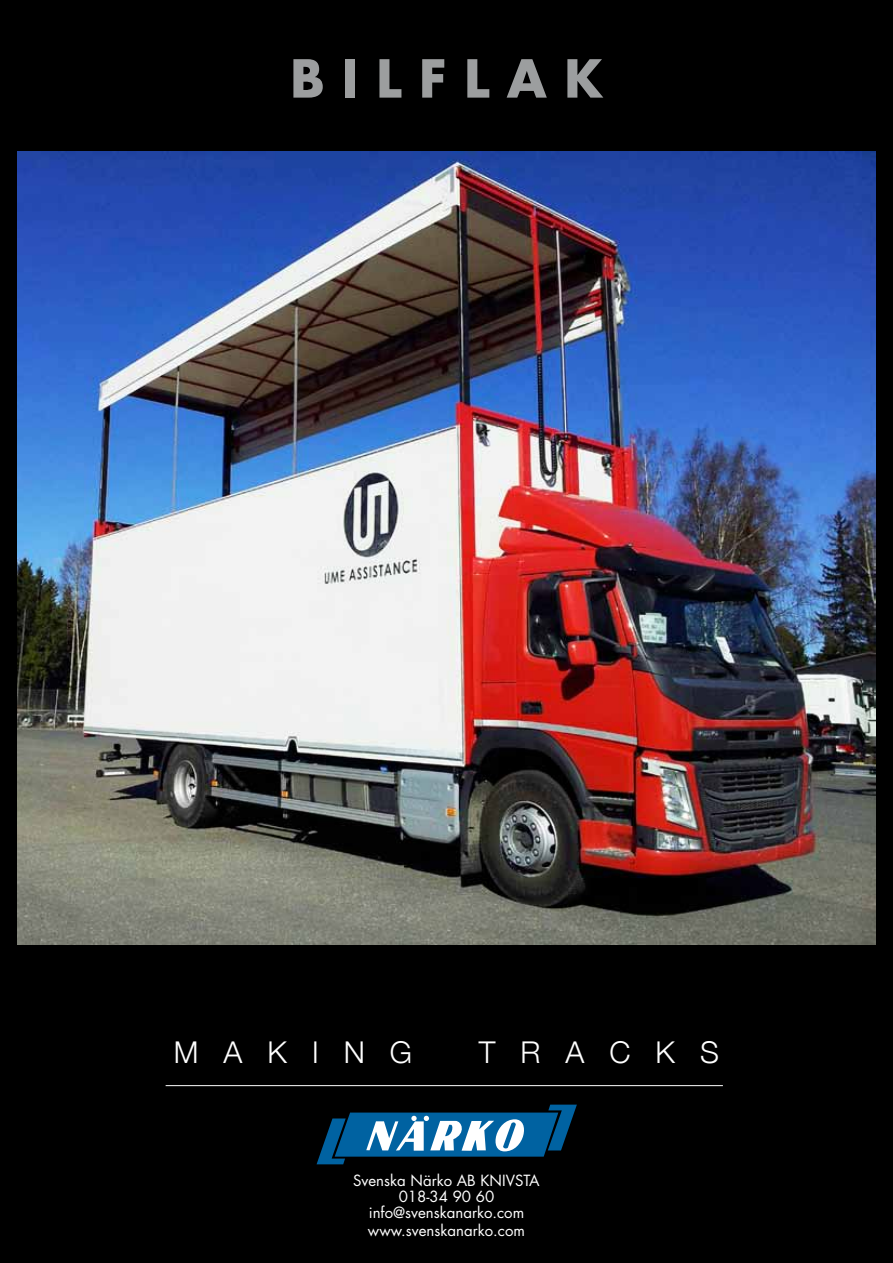
<style>
.page{position:relative;width:893px;height:1263px;background:#fff}
.page>*{position:absolute;margin:0;border:0;box-sizing:border-box;transform-origin:0 0}
.t1{font:700 51px "Futura";color:#9c9e9f}
.t2{font:300 30px "Helvetica Neue";color:#fff}
.t3{font:15px/16.2px "Futura";color:#fff;text-align:center}
</style>
<div class="page">
<div style="left:0;top:1px;width:893px;height:1261px;background:#000"></div>
<svg style="left:317px;top:1104px;width:260px;height:60px"></svg>
<hr style="left:166px;top:1085px;width:557px;height:1px;background:#fff">
<img style="left:17px;top:152px;width:859px;height:792px">
<h1 class="t1" style="left:290px;top:43px;width:314px">B I L F L A K</h1>
<h2 class="t2" style="left:174px;top:1028px;width:240px">M A K I N G</h2>
<h2 class="t2" style="left:479px;top:1028px;width:242px">T R A C K S</h2>
<p class="t3" style="left:353px;top:1172px;width:188px">Svenska Närko AB KNIVSTA<br>018-34 90 60 info@svenskanarko.com</p>
<p class="t3" style="left:368px;top:1222px;width:159px">www.svenskanarko.com</p>
</div>
